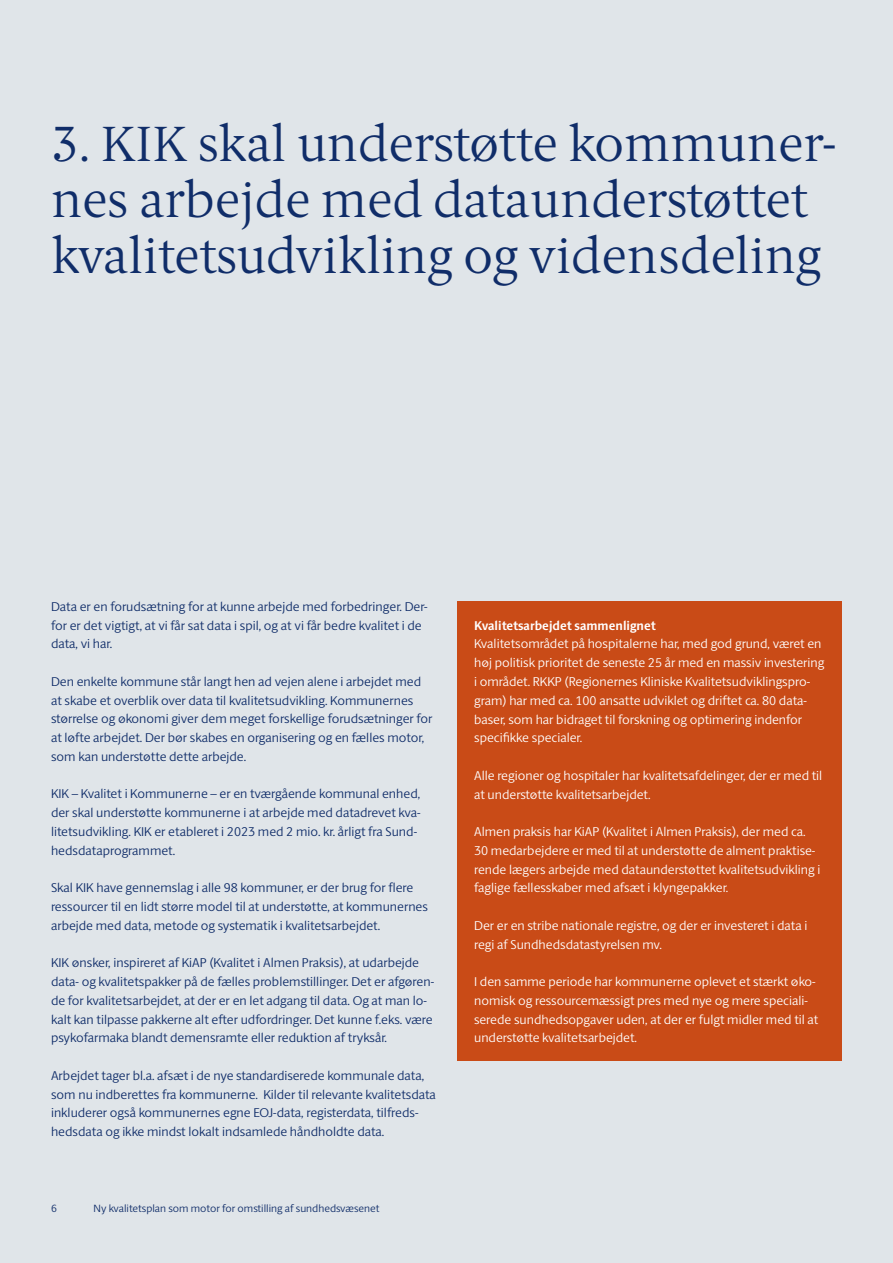
<style>
.page{position:relative;width:893px;height:1263px;background:#e0e5e9}
.page>*{position:absolute;margin:0;border:0;box-sizing:border-box;transform-origin:0 0}
.Rubrik_1_5{font:300 49.5px/56.2px "ID Serif";color:#102d69}
.Brødtekst{font:300 12.75px/18.8px "ID Sans";color:#102d69}
.Brødtekst-2{font:300 12.75px/18.8px "ID Sans";color:#fff}
.Rubrik_2{font:700 12.75px "ID Sans";color:#fff}
.t1{font:300 10.5px "ID Sans";color:#102d69}
</style>
<div class="page">
<div style="left:457px;top:602px;width:385px;height:459px;background:#c94b17"></div>
<h1 class="Rubrik_1_5" style="left:51px;top:116px;width:787px">3. KIK skal understøtte kommuner&shy;nes arbejde med dataunderstøttet kvalitetsudvikling og vidensdeling</h1>
<p class="Brødtekst" style="left:51px;top:597px;width:378px">Data er en forudsætning for at kunne arbejde med forbedringer. Der&shy;for er det vigtigt, at vi får sat data i spil, og at vi får bedre kvalitet i de data, vi har.</p>
<p class="Brødtekst" style="left:51px;top:672px;width:383px">Den enkelte kommune står langt hen ad vejen alene i arbejdet med at skabe et overblik over data til kvalitetsudvikling. Kommunernes størrelse og økonomi giver dem meget forskellige forudsætninger for at løfte arbejdet. Der bør skabes en organisering og en fælles motor, som kan understøtte dette arbejde.</p>
<p class="Brødtekst" style="left:51px;top:784px;width:371px">KIK – Kvalitet i Kommunerne – er en tværgående kommunal enhed, der skal understøtte kommunerne i at arbejde med datadrevet kva&shy;litetsudvikling. KIK er etableret i 2023 med 2 mio. kr. årligt fra Sund&shy;hedsdataprogrammet.</p>
<p class="Brødtekst" style="left:51px;top:878px;width:379px">Skal KIK have gennemslag i alle 98 kommuner, er der brug for flere ressourcer til en lidt større model til at understøtte, at kommunernes arbejde med data, metode og systematik i kvalitetsarbejdet.</p>
<p class="Brødtekst" style="left:51px;top:953px;width:385px">KIK ønsker, inspireret af KiAP (Kvalitet i Almen Praksis), at udarbejde data- og kvalitetspakker på de fælles problemstillinger. Det er afgøren&shy;de for kvalitetsarbejdet, at der er en let adgang til data. Og at man lo&shy;kalt kan tilpasse pakkerne alt efter udfordringer. Det kunne f.eks. være psykofarmaka blandt demensramte eller reduktion af tryksår.</p>
<p class="Brødtekst" style="left:51px;top:1066px;width:386px">Arbejdet tager bl.a. afsæt i de nye standardiserede kommunale data, som nu indberettes fra kommunerne. Kilder til relevante kvalitetsdata inkluderer også kommunernes egne EOJ-data, registerdata, tilfreds&shy;hedsdata og ikke mindst lokalt indsamlede håndholdte data.</p>
<p class="t1" style="left:51px;top:1202px;width:7px">6</p>
<p class="t1" style="left:94px;top:1202px;width:287px">Ny kvalitetsplan som motor for omstilling af sundhedsvæsenet</p>
<h2 class="Rubrik_2" style="left:474px;top:617px;width:183px">Kvalitetsarbejdet sammenlignet</h2>
<p class="Brødtekst-2" style="left:474px;top:635px;width:352px">Kvalitetsområdet på hospitalerne har, med god grund, været en høj politisk prioritet de seneste 25 år med en massiv investering i området. RKKP (Regionernes Kliniske Kvalitetsudviklingspro&shy;gram) har med ca. 100 ansatte udviklet og driftet ca. 80 data&shy;baser, som har bidraget til forskning og optimering indenfor specifikke specialer.</p>
<p class="Brødtekst-2" style="left:474px;top:766px;width:350px">Alle regioner og hospitaler har kvalitetsafdelinger, der er med til at understøtte kvalitetsarbejdet.</p>
<p class="Brødtekst-2" style="left:474px;top:822px;width:348px">Almen praksis har KiAP (Kvalitet i Almen Praksis), der med ca.<br>30 medarbejdere er med til at understøtte de alment praktise&shy;rende lægers arbejde med dataunderstøttet kvalitetsudvikling i faglige fællesskaber med afsæt i klyngepakker.</p>
<p class="Brødtekst-2" style="left:474px;top:916px;width:335px">Der er en stribe nationale registre, og der er investeret i data i regi af Sundhedsdatastyrelsen mv.</p>
<p class="Brødtekst-2" style="left:474px;top:972px;width:346px">I den samme periode har kommunerne oplevet et stærkt øko&shy;nomisk og ressourcemæssigt pres med nye og mere speciali&shy;serede sundhedsopgaver uden, at der er fulgt midler med til at understøtte kvalitetsarbejdet.</p>
</div>
